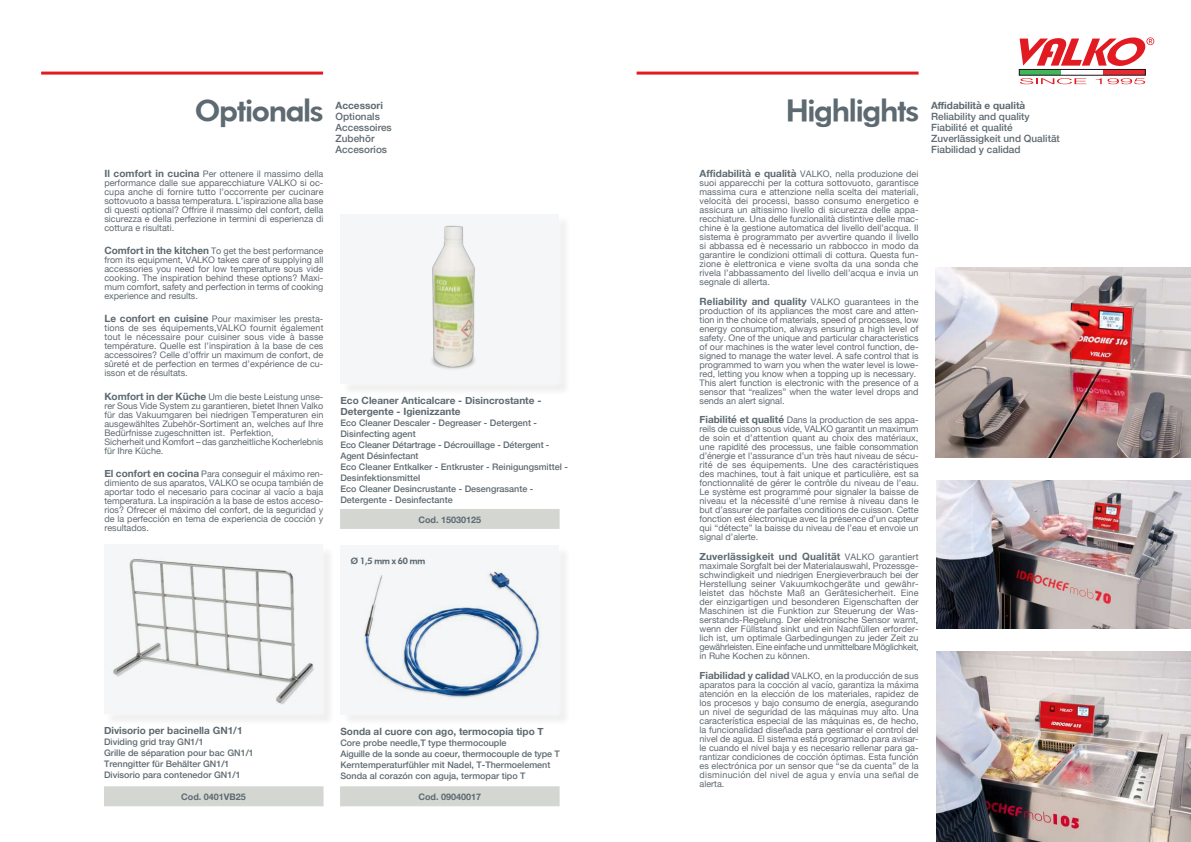
<style>
.page{position:relative;width:1191px;height:842px;background:#fff}
.page>*{position:absolute;margin:0;border:0;box-sizing:border-box;transform-origin:0 0}
.t1{font:800 30px "Volkswagen";color:#5e6a71}
.t2{font:700 10px/11px "Helvetica Neue";color:#5e6a71}
.t3{font:500 10px/11px "Helvetica Neue";color:#5e6a71}
.t4{font:9px/9px "Helvetica Neue";color:#5e6a71;text-align:justify}
.t5{font:500 9px/11px "Helvetica Neue";color:#5e6a71}
.t6{font:700 9px "Helvetica Neue";color:#5e6a71}
.t7{font:800 9px "Volkswagen";color:#5e6a71}
.s1{font-weight:700;font-size:10px}
.s2{font-weight:400;font-size:9px}
</style>
<div class="page">
<hr style="left:41px;top:72px;width:282px;height:3px;background:#e21a21">
<div style="left:106px;top:546px;width:229px;height:180px;background:#fafafa"></div>
<div style="left:97px;top:538px;width:232px;height:183px;background:#f5f6f7"></div>
<svg style="left:113px;top:559px;width:201px;height:146px"></svg>
<div style="left:334px;top:538px;width:232px;height:183px;background:#f5f6f7"></div>
<img style="left:362px;top:567px;width:180px;height:133px">
<div style="left:104px;top:787px;width:219px;height:19px;background:#d4d6d2"></div>
<div style="left:340px;top:787px;width:219px;height:19px;background:#d4d6d2"></div>
<div style="left:340px;top:214px;width:219px;height:170px;background:#f5f6f7"></div>
<div style="left:340px;top:509px;width:219px;height:20px;background:#d4d6d2"></div>
<img style="left:431px;top:225px;width:44px;height:144px">
<div style="left:1019px;top:69px;width:42px;height:6px;background:#41b759"></div>
<div style="left:1103px;top:69px;width:42px;height:6px;background:#e9282f"></div>
<svg style="left:1019px;top:37px;width:135px;height:33px"></svg>
<svg style="left:1020px;top:78px;width:66px;height:6px"></svg>
<svg style="left:1107px;top:78px;width:38px;height:6px"></svg>
<hr style="left:636px;top:72px;width:282px;height:3px;background:#e21a21">
<img style="left:936px;top:480px;width:255px;height:149px">
<img style="left:936px;top:651px;width:255px;height:191px">
<img style="left:936px;top:267px;width:255px;height:190px">
<h1 class="t1" style="left:196px;top:93px;width:129px">Optionals</h1>
<p class="t4" style="left:104px;top:169px;width:221px"><span class="s1">Il comfort in cucina</span> Per ottenere il massimo della performance dalle sue apparecchiature VALKO si oc&shy;cupa anche di fornire tutto l’occorrente per cucinare sottovuoto a bassa temperatura. L’ispirazione alla base di questi optional? Offrire il massimo del confort, della sicurezza e della perfezione in termini di esperienza di cottura e risultati.</p>
<p class="t4" style="left:104px;top:247px;width:221px"><span class="s1">Comfort in the kitchen</span> To get the best performance from its equipment, VALKO takes care of supplying all accessories you need for low temperature sous vide cooking. The inspiration behind these options? Maxi&shy;mum comfort, safety and perfection in terms of cooking experience and results.</p>
<p class="t4" style="left:104px;top:315px;width:221px"><span class="s1">Le confort en cuisine</span> Pour maximiser les presta&shy;tions de ses équipements,VALKO fournit également tout le nécessaire pour cuisiner sous vide à basse température. Quelle est l’inspiration à la base de ces accessoires? Celle d’offrir un maximum de confort, de sûreté et de perfection en termes d’expérience de cu&shy;isson et de résultats.</p>
<p class="t4" style="left:104px;top:393px;width:220px;text-align:left"><span class="s1">Komfort in der Küche</span> Um die beste Leistung unse&shy;rer Sous Vide System zu garantieren, bietet Ihnen Valko für das Vakuumgaren bei niedrigen Temperaturen ein ausgewähltes Zubehör-Sortiment an, welches auf Ihre Bedürfnisse zugeschnitten ist. Perfektion,<br>Sicherheit und Komfort – das ganzheitliche Kocherlebnis für Ihre Küche.</p>
<p class="t4" style="left:104px;top:470px;width:220px"><span class="s1">El confort en cocina</span> Para conseguir el máximo ren&shy;dimiento de sus aparatos, VALKO se ocupa también de aportar todo el necesario para cocinar al vacío a baja temperatura. La inspiración a la base de estos acceso&shy;rios? Ofrecer el máximo del confort, de la seguridad y de la perfección en tema de experiencia de cocción y resultados.</p>
<p class="t2" style="left:335px;top:100px;width:49px">Accessori</p>
<p class="t3" style="left:335px;top:110px;width:58px">Optionals<br>Accessoires<br>Zubehör<br>Accesorios</p>
<p class="t2" style="left:340px;top:395px;width:202px">Eco Cleaner Anticalcare - Disincrostante -<br>Detergente - Igienizzante</p>
<p class="t5" style="left:340px;top:417px;width:229px">Eco Cleaner Descaler - Degreaser - Detergent - Disinfecting agent<br>Eco Cleaner Détartrage - Décrouillage - Détergent - Agent Désinfectant<br>Eco Cleaner Entkalker - Entkruster - Reinigungsmittel - Desinfektionsmittel<br>Eco Cleaner Desincrustante - Desengrasante - Detergente - Desinfectante</p>
<p class="t6" style="left:418px;top:512px;width:64px">Cod. 15030125</p>
<p class="t7" style="left:351px;top:556px;width:76px">Ø 1,5 mm x 60 mm</p>
<p class="t2" style="left:104px;top:726px;width:140px">Divisorio per bacinella GN1/1</p>
<p class="t5" style="left:104px;top:736px;width:151px">Dividing grid tray GN1/1<br>Grille de séparation pour bac GN1/1<br>Trenngitter für Behälter GN1/1<br>Divisorio para contenedor GN1/1</p>
<p class="t2" style="left:340px;top:726px;width:205px">Sonda al cuore con ago, termocopia tipo T</p>
<p class="t5" style="left:340px;top:736px;width:221px">Core probe needle,T type thermocouple<br>Aiguille de la sonde au coeur, thermocouple de type T Kerntemperaturfühler mit Nadel, T-Thermoelement Sonda al corazón con aguja, termopar tipo T</p>
<p class="t6" style="left:181px;top:790px;width:66px">Cod. 0401VB25</p>
<p class="t6" style="left:418px;top:790px;width:64px">Cod. 09040017</p>
<h1 class="t1" style="left:786px;top:93px;width:134px">Highlights</h1>
<p class="t4" style="left:699px;top:170px;width:221px"><span class="s1">Affidabilità e qualità</span> VALKO, nella produzione dei suoi apparecchi per la cottura sottovuoto, garantisce massima cura e attenzione nella scelta dei materiali, velocità dei processi, basso consumo energetico e assicura un altissimo livello di sicurezza delle appa&shy;recchiature. Una delle funzionalità distintive delle mac&shy;chine è la gestione automatica del livello dell’acqua. Il sistema è programmato per avvertire quando il livello si abbassa ed è necessario un rabbocco in modo da garantire le condizioni ottimali di cottura. Questa fun&shy;zione è elettronica e viene svolta da una sonda che rivela l’abbassamento del livello dell’acqua e invia un segnale di allerta.</p>
<p class="t2" style="left:699px;top:296px;width:220px">Reliability and quality <span class="s2">VALKO guarantees in the</span></p>
<p class="t4" style="left:699px;top:306px;width:220px;text-align:left">production of its appliances the most care and atten&shy;tion in the choice of materials, speed of processes, low energy consumption, always ensuring a high level of safety. One of the unique and particular characteristics of our machines is the water level control function, de&shy;signed to manage the water level. A safe control that is programmed to warn you when the water level is lowe&shy;red, letting you know when a topping up is necessary.<br>This alert function is electronic with the presence of a sensor that “realizes” when the water level drops and sends an alert signal.</p>
<p class="t4" style="left:699px;top:416px;width:220px"><span class="s1">Fiabilité et qualité</span> Dans la production de ses appa&shy;reils de cuisson sous vide, VALKO garantit un maximum de soin et d’attention quant au choix des matériaux, une rapidité des processus, une faible consommation d’énergie et l’assurance d’un très haut niveau de sécu&shy;rité de ses équipements. Une des caractéristiques des machines, tout à fait unique et particulière, est sa fonctionnalité de gérer le contrôle du niveau de l’eau.<br>Le système est programmé pour signaler la baisse de niveau et la nécessité d’une remise à niveau dans le but d’assurer de parfaites conditions de cuisson. Cette fonction est électronique avec la présence d’un capteur qui “détecte” la baisse du niveau de l’eau et envoie un signal d’alerte.</p>
<p class="t2" style="left:699px;top:551px;width:220px">Zuverlässigkeit und Qualität <span class="s2">VALKO garantiert</span></p>
<p class="t4" style="left:699px;top:562px;width:221px">maximale Sorgfalt bei der Materialauswahl, Prozessge&shy;schwindigkeit und niedrigen Energieverbrauch bei der Herstellung seiner Vakuumkochgeräte und gewähr&shy;leistet das höchste Maß an Gerätesicherheit. Eine der einzigartigen und besonderen Eigenschaften der Maschinen ist die Funktion zur Steuerung der Was&shy;serstands-Regelung. Der elektronische Sensor warnt, wenn der Füllstand sinkt und ein Nachfüllen erforder&shy;lich ist, um optimale Garbedingungen zu jeder Zeit zu gewährleisten. Eine einfache und unmittelbare Möglichkeit, in Ruhe Kochen zu können.</p>
<p class="t4" style="left:699px;top:672px;width:220px"><span class="s1">Fiabilidad y calidad</span> VALKO, en la producción de sus aparatos para la cocción al vacío, garantiza la máxima atención en la elección de los materiales, rapidez de los procesos y bajo consumo de energía, asegurando un nivel de seguridad de las máquinas muy alto. Una característica especial de las máquinas es, de hecho, la funcionalidad diseñada para gestionar el control del nivel de agua. El sistema está programado para avisar&shy;le cuando el nivel baja y es necesario rellenar para ga&shy;rantizar condiciones de cocción óptimas. Esta función es electrónica por un sensor que “se da cuenta” de la disminución del nivel de agua y envía una señal de alerta.</p>
<p class="t2" style="left:931px;top:100px;width:96px">Affidabilità e qualità</p>
<p class="t3" style="left:931px;top:110px;width:130px">Reliability and quality<br>Fiabilité et qualité<br>Zuverlässigkeit und Qualität<br>Fiabilidad y calidad</p>
</div>
